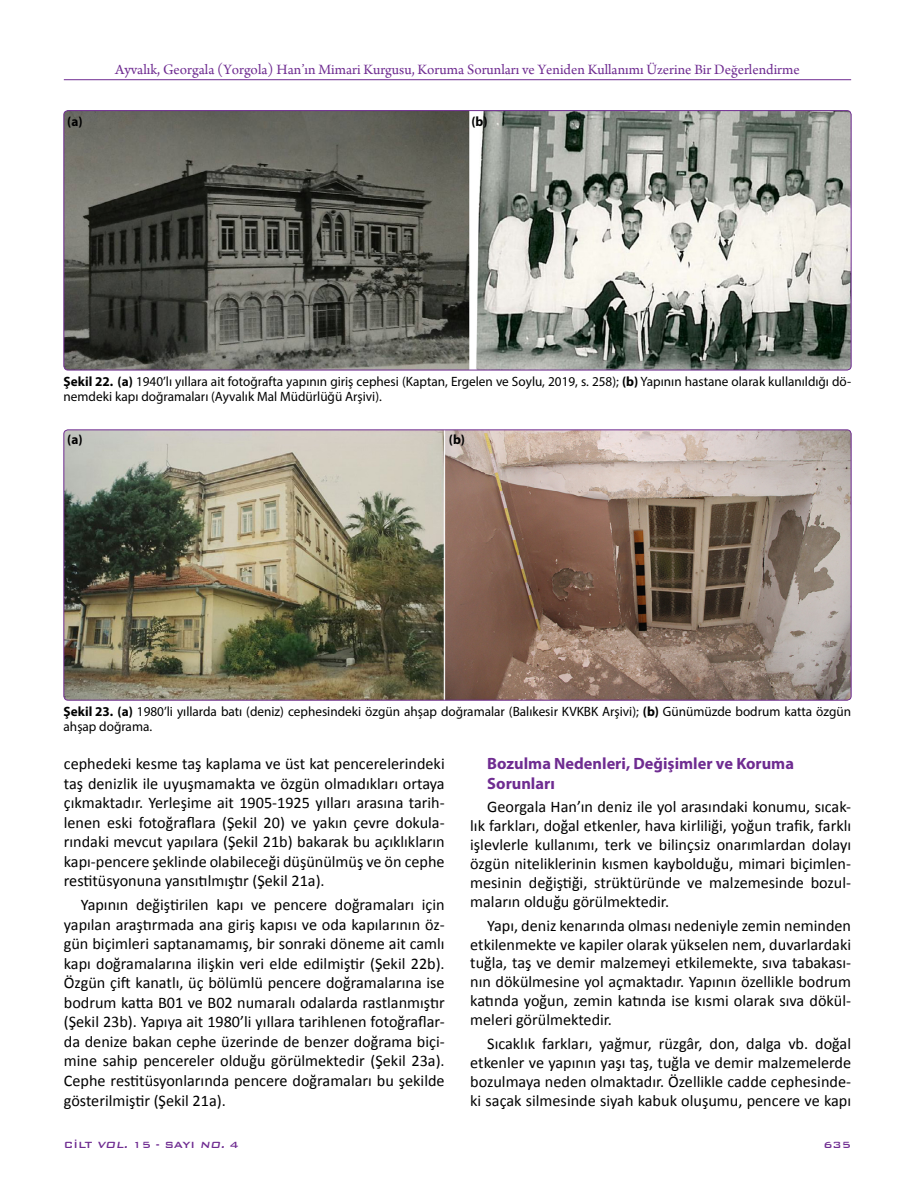
<style>
.page{position:relative;width:915px;height:1191px;background:#fff}
.page>*{position:absolute;margin:0;border:0;box-sizing:border-box;transform-origin:0 0}
.t1{font:700 16.35px/19.8px "Myriad Pro";color:#6f2c91}
.t2{font:16.2px/19.5px "Calibri";color:#000;text-align:justify}
.t3{font:15px "Arno Pro";color:#6f2c91}
.t4{font:13.5px/15px "Myriad Pro";color:#000}
.t5{font:700 13.5px "Myriad Pro";color:#000}
.t6{font:500 12px "Bank Gothic BT";color:#6f2c91}
.s1{font-weight:700}
.s2{font-style:italic}
</style>
<div class="page">
<img style="left:64px;top:111px;width:786px;height:259px">
<div style="left:64px;top:110px;width:787px;height:260px;border:1px solid #6f2c91;border-radius:4px"></div>
<img style="left:64px;top:430px;width:786px;height:270px">
<hr style="left:64px;top:79px;width:786px;height:1px;background:#6f2c91">
<p class="t5" style="left:67px;top:112px;width:17px">(a)</p>
<p class="t3" style="left:115px;top:61px;width:685px">Ayvalık, Georgala (Yorgola) Han’ın Mimari Kurgusu, Koruma Sorunları ve Yeniden Kullanımı Üzerine Bir Değerlendirme</p>
<p class="t5" style="left:471px;top:112px;width:18px">(b)</p>
<p class="t4" style="left:64px;top:374px;width:788px"><span class="s1">Şekil 22. (a)</span> 1940’lı yıllara ait fotoğrafta yapının giriş cephesi (Kaptan, Ergelen ve Soylu, 2019, s. 258); <span class="s1">(b)</span> Yapının hastane olarak kullanıldığı dö&shy;nemdeki kapı doğramaları (Ayvalık Mal Müdürlüğü Arşivi).</p>
<p class="t5" style="left:67px;top:431px;width:17px">(a)</p>
<p class="t5" style="left:449px;top:431px;width:18px">(b)</p>
<p class="t4" style="left:64px;top:704px;width:788px"><span class="s1">Şekil 23. (a)</span> 1980’li yıllarda batı (deniz) cephesindeki özgün ahşap doğramalar (Balıkesir KVKBK Arşivi); <span class="s1">(b)</span> Günümüzde bodrum katta özgün ahşap doğrama.</p>
<p class="t2" style="left:64px;top:753px;width:382px">cephedeki kesme taş kaplama ve üst kat pencerelerindeki taş denizlik ile uyuşmamakta ve özgün olmadıkları ortaya çıkmaktadır. Yerleşime ait 1905-1925 yılları arasına tarih&shy;lenen eski fotoğraflara (Şekil 20) ve yakın çevre dokula&shy;rındaki mevcut yapılara (Şekil 21b) bakarak bu açıklıkların kapı-pencere şeklinde olabileceği düşünülmüş ve ön cephe restitüsyonuna yansıtılmıştır (Şekil 21a).</p>
<p class="t2" style="left:64px;top:894px;width:382px;text-indent:17px">Yapının değiştirilen kapı ve pencere doğramaları için yapılan araştırmada ana giriş kapısı ve oda kapılarının öz&shy;gün biçimleri saptanamamış, bir sonraki döneme ait camlı kapı doğramalarına ilişkin veri elde edilmiştir (Şekil 22b).<br>Özgün çift kanatlı, üç bölümlü pencere doğramalarına ise bodrum katta B01 ve B02 numaralı odalarda rastlanmıştır (Şekil 23b). Yapıya ait 1980’li yıllara tarihlenen fotoğraflar&shy;da denize bakan cephe üzerinde de benzer doğrama biçi&shy;mine sahip pencereler olduğu görülmektedir (Şekil 23a).<br>Cephe restitüsyonlarında pencere doğramaları bu şekilde gösterilmiştir (Şekil 21a).</p>
<p class="t1" style="left:487px;top:753px;width:308px">Bozulma Nedenleri, Değişimler ve Koruma<br>Sorunları</p>
<p class="t2" style="left:470px;top:797px;width:382px;line-height:18.9px;text-indent:17px">Georgala Han’ın deniz ile yol arasındaki konumu, sıcak&shy;lık farkları, doğal etkenler, hava kirliliği, yoğun trafik, farklı işlevlerle kullanımı, terk ve bilinçsiz onarımlardan dolayı özgün niteliklerinin kısmen kaybolduğu, mimari biçimlen&shy;mesinin değiştiği, strüktüründe ve malzemesinde bozul&shy;maların olduğu görülmektedir.</p>
<p class="t2" style="left:470px;top:915px;width:382px;line-height:18.9px;text-indent:17px">Yapı, deniz kenarında olması nedeniyle zemin neminden etkilenmekte ve kapiler olarak yükselen nem, duvarlardaki tuğla, taş ve demir malzemeyi etkilemekte, sıva tabakası&shy;nın dökülmesine yol açmaktadır. Yapının özellikle bodrum katında yoğun, zemin katında ise kısmi olarak sıva dökül&shy;meleri görülmektedir.</p>
<p class="t2" style="left:470px;top:1033px;width:382px;line-height:18.9px;text-indent:17px">Sıcaklık farkları, yağmur, rüzgâr, don, dalga vb. doğal etkenler ve yapının yaşı taş, tuğla ve demir malzemelerde bozulmaya neden olmaktadır. Özellikle cadde cephesinde&shy;ki saçak silmesinde siyah kabuk oluşumu, pencere ve kapı</p>
<p class="t6" style="left:64px;top:1138px;width:176px">CİLT <span class="s2">VOL.</span> 15 - SAYI <span class="s2">NO.</span> 4</p>
<p class="t6" style="left:823px;top:1138px;width:29px">635</p>
</div>
